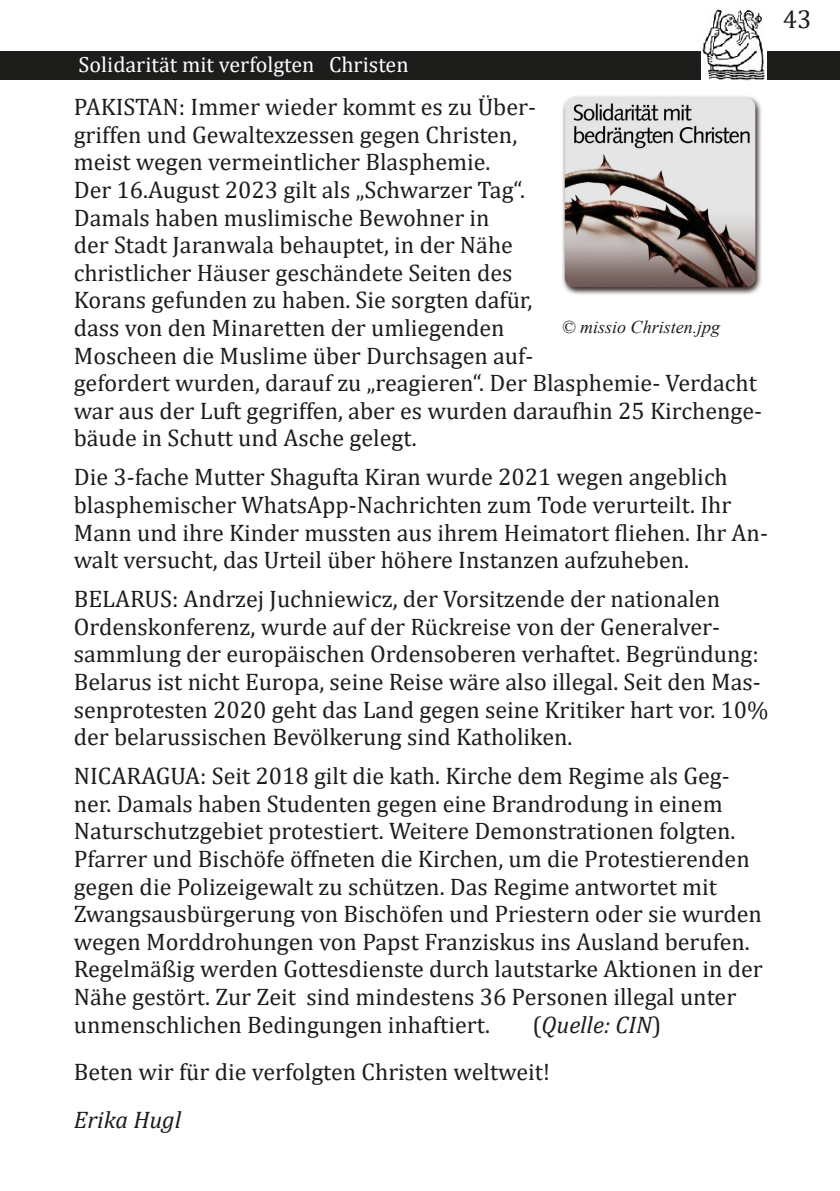
<style>
.page{position:relative;width:840px;height:1191px;background:#fff}
.page>*{position:absolute;margin:0;border:0;box-sizing:border-box;transform-origin:0 0}
.t1{font:26px "Cambria";color:#1d1d1b}
.t2{font:24px/27.6px "Cambria";color:#1d1d1b}
.t3{font:italic 24px "Cambria";color:#1d1d1b}
.t4{font:22px "Cambria";color:#fff}
.t5{font:italic 18px "Times New Roman";color:#1d1d1b}
.s1{font-style:italic}
</style>
<div class="page">
<div style="left:0;top:51px;width:839px;height:28px;background:#1d1d1b"></div>
<img style="left:701px;top:9px;width:64px;height:72px">
<img style="left:562px;top:96px;width:200px;height:199px">
<p class="t4" style="left:79px;top:52px;width:331px">Solidarität mit verfolgten Christen</p>
<p class="t2" style="left:74px;top:93px;width:689px">PAKISTAN: Immer wieder kommt es zu Über-<br>griffen und Gewaltexzessen gegen Christen,<br>meist wegen vermeintlicher Blasphemie.<br>Der 16.August 2023 gilt als „Schwarzer Tag“.<br>Damals haben muslimische Bewohner in<br>der Stadt Jaranwala behauptet, in der Nähe<br>christlicher Häuser geschändete Seiten des<br>Korans gefunden zu haben. Sie sorgten dafür,<br>dass von den Minaretten der umliegenden<br>Moscheen die Muslime über Durchsagen auf-<br>gefordert wurden, darauf zu „reagieren“. Der Blasphemie- Verdacht war aus der Luft gegriffen, aber es wurden daraufhin 25 Kirchenge&shy;bäude in Schutt und Asche gelegt.</p>
<p class="t2" style="left:74px;top:463px;width:695px">Die 3-fache Mutter Shagufta Kiran wurde 2021 wegen angeblich blasphemischer WhatsApp-Nachrichten zum Tode verurteilt. Ihr Mann und ihre Kinder mussten aus ihrem Heimatort fliehen. Ihr An&shy;walt versucht, das Urteil über höhere Instanzen aufzuheben.</p>
<p class="t2" style="left:74px;top:585px;width:696px">BELARUS: Andrzej Juchniewicz, der Vorsitzende der nationalen Ordenskonferenz, wurde auf der Rückreise von der Generalver&shy;sammlung der europäischen Ordensoberen verhaftet. Begründung:<br>Belarus ist nicht Europa, seine Reise wäre also illegal. Seit den Mas&shy;senprotesten 2020 geht das Land gegen seine Kritiker hart vor. 10% der belarussischen Bevölkerung sind Katholiken.</p>
<p class="t2" style="left:74px;top:762px;width:690px">NICARAGUA: Seit 2018 gilt die kath. Kirche dem Regime als Geg&shy;ner. Damals haben Studenten gegen eine Brandrodung in einem Naturschutzgebiet protestiert. Weitere Demonstrationen folgten.<br>Pfarrer und Bischöfe öffneten die Kirchen, um die Protestierenden gegen die Polizeigewalt zu schützen. Das Regime antwortet mit Zwangsausbürgerung von Bischöfen und Priestern oder sie wurden wegen Morddrohungen von Papst Franziskus ins Ausland berufen.<br>Regelmäßig werden Gottesdienste durch lautstarke Aktionen in der Nähe gestört. Zur Zeit sind mindestens 36 Personen illegal unter unmenschlichen Bedingungen inhaftiert.</p>
<p class="t5" style="left:561px;top:315px;width:160px">© missio Christen.jpg</p>
<p class="t2" style="left:74px;top:1000px;width:589px;line-height:47.6px;text-indent:458px">(<span class="s1">Quelle: CIN</span>)<br>Beten wir für die verfolgten Christen weltweit!</p>
<p class="t3" style="left:74px;top:1102px;width:109px">Erika Hugl</p>
<p class="t1" style="left:782px;top:4px;width:30px">43</p>
</div>
